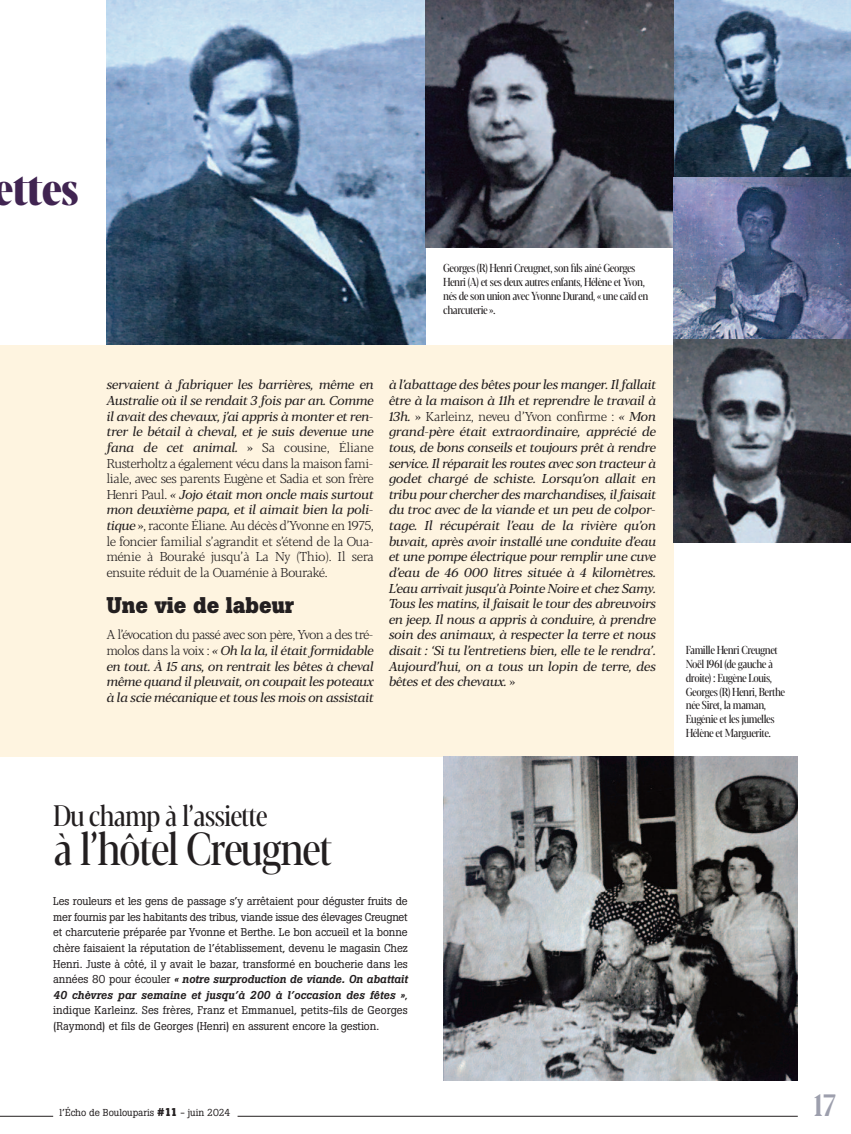
<style>
.page{position:relative;width:851px;height:1134px;background:#fff}
.page>*{position:absolute;margin:0;border:0;box-sizing:border-box;transform-origin:0 0}
.t1{font:45px "Blacker Pro Cond Dis";letter-spacing:-.035em;color:#231f20}
.t2{font:700 expanded 45px "Blacker Pro Cond Dis";letter-spacing:-.02em;color:#402451}
.t3{font:500 30px "Blacker Pro Cond Dis";color:#9d9fad}
.t4{font:28.75px "Blacker Pro Cond Dis";letter-spacing:-.035em;color:#231f20}
.t5{font:700 22.5px "Boton";color:#231f20}
.t6{font:italic 12.5px/15.6px "Blacker Pro Tx";letter-spacing:-.035em;color:#231f20;text-align:justify}
.t7{font:300 12.5px/15.6px "Blacker Pro Tx";letter-spacing:-.04em;color:#231f20;text-align:justify}
.t8{font:11.25px/15.6px "Boton";letter-spacing:-.005em;color:#231f20;text-align:justify}
.t9{font:11.25px/13.8px "Blacker Pro Cond Dis";letter-spacing:-.035em;color:#231f20}
.t10{font:10px "Boton";color:#231f20}
.s1{font-weight:400;font-style:italic}
.s2{font-weight:300;font-style:normal}
.s3{font-weight:500;font-style:italic}
.s4{font-weight:700;font-size:11.25px}
</style>
<div class="page">
<div style="left:0;top:346px;width:673px;height:411px;background:#fef4e0"></div>
<hr style="left:0;top:1116px;width:53px;height:1px;background:#231f20">
<hr style="left:237px;top:1116px;width:560px;height:1px;background:#231f20">
<img style="left:106px;top:0;width:319px;height:345px">
<img style="left:673px;top:0;width:177px;height:543px">
<img style="left:425px;top:0;width:248px;height:248px">
<img style="left:443px;top:757px;width:354px;height:324px">
<h1 class="t2" style="left:-6px;top:163px;width:86px">ettes</h1>
<p class="t9" style="left:443px;top:262px;width:206px">Georges (R) Henri Creugnet, son fils aîné Georges Henri (A) et ses deux autres enfants, Hélène et Yvon, nés de son union avec Yvonne Durand, « une caïd en charcuterie ».</p>
<p class="t7" style="left:106px;top:377px;width:269px"><span class="s1">servaient à fabriquer les barrières, même en Australie où il se rendait 3 fois par an. Comme il avait des chevaux, j’ai appris à monter et ren&shy;trer le bétail à cheval, et je suis devenue une fana de cet animal. »</span> Sa cousine, Éliane Rusterholtz a également vécu dans la maison fami&shy;liale, avec ses parents Eugène et Sadia et son frère Henri Paul. <span class="s1">« Jojo était mon oncle mais surtout mon deuxième papa, et il aimait bien la poli&shy;tique »</span>, raconte Éliane. Au décès d’Yvonne en 1975, le foncier familial s’agrandit et s’étend de la Oua&shy;ménie à Bouraké jusqu’à La Ny (Thio). Il sera ensuite réduit de la Ouaménie à Bouraké.</p>
<h3 class="t5" style="left:106px;top:597px;width:189px">Une vie de labeur</h3>
<p class="t6" style="left:106px;top:627px;width:269px"><span class="s2">A l’évocation du passé avec son père, Yvon a des tré&shy;molos dans la voix :</span> « Oh la la, il étaitformidable en tout. À 15 ans, on rentrait les bêtes à cheval même quand il pleuvait, on coupait les poteaux à la scie mécanique et tous les mois on assistait</p>
<p class="t6" style="left:388px;top:377px;width:269px">à l’abattage des bêtes pour les manger. Ilfallait être à la maison à 11h et reprendre le travail à 13h. » <span class="s2">Karleinz, neveu d’Yvon confirme :</span> « Mon grand-père était extraordinaire, apprécié de tous, de bons conseils et toujours prêt à rendre service. Il réparait les routes avec son tracteur à godet chargé de schiste. Lorsqu’on allait en tribu pour chercher des marchandises, ilfaisait du troc avec de la viande et un peu de colpor&shy;tage. Il récupérait l’eau de la rivière qu’on buvait, après avoir installé une conduite d’eau et une pompe électrique pour remplir une cuve d’eau de 46 000 litres située à 4 kilomètres.<br>L’eau arrivait jusqu’à Pointe Noire et chez Samy.<br>Tous les matins, il faisait le tour des abreuvoirs en jeep. Il nous a appris à conduire, à prendre soin des animaux, à respecter la terre et nous disait : ‘Si tu l’entretiens bien, elle te le rendra’.<br>Aujourd’hui, on a tous un lopin de terre, des bêtes et des chevaux. »</p>
<h3 class="t4" style="left:53px;top:799px;width:216px">Du champ à l’assiette</h3>
<h1 class="t1" style="left:53px;top:823px;width:280px">à l’hôtel Creugnet</h1>
<p class="t8" style="left:53px;top:894px;width:356px">Les rouleurs et les gens de passage s’y arrêtaient pour déguster fruits de mer fournis par les habitants des tribus, viande issue des élevages Creugnet et charcuterie préparée par Yvonne et Berthe. Le bon accueil et la bonne chère faisaient la réputation de l’établissement, devenu le magasin Chez Henri. Juste à côté, il y avait le bazar, transformé en boucherie dans les années 80 pour écouler <span class="s3">« notre surproduction de viande. On abattait 40 chèvres par semaine et jusqu’à 200 à l’occasion des fêtes »</span>, indique Karleinz. Ses frères, Franz et Emmanuel, petits-fils de Georges (Raymond) et fils de Georges (Henri) en assurent encore la gestion.</p>
<p class="t10" style="left:60px;top:1109px;width:172px">l’Écho de Boulouparis <span class="s4">#11</span> - juin 2024</p>
<p class="t9" style="left:685px;top:643px;width:101px">Famille Henri Creugnet<br>Noël 1961 (de gauche à droite) : Eugène Louis,<br>Georges (R) Henri, Berthe née Siret, la maman,<br>Eugénie et les jumelles<br>Hélène et Marguerite.</p>
<h2 class="t3" style="left:813px;top:1088px;width:23px">17</h2>
</div>
